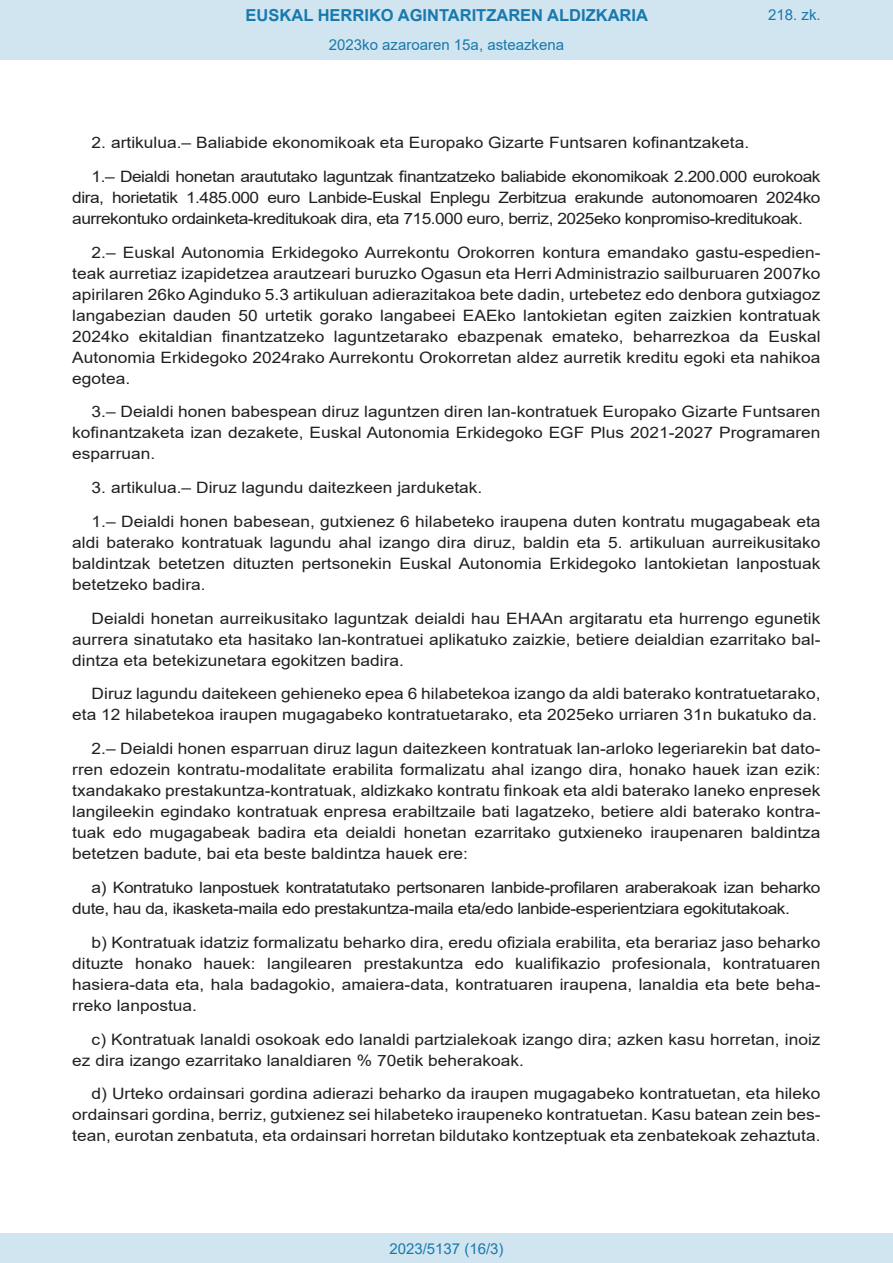
<style>
.page{position:relative;width:893px;height:1263px;background:#fff}
.page>*{position:absolute;margin:0;border:0;box-sizing:border-box;transform-origin:0 0}
.t1{font:700 16.5px "Arial";color:#1879ad}
.BOPVDetalle{font:15.6px/21px "Arial";color:#231f20;text-align:justify;scale:1.11 1}
.BOPVDetalle-2{font:15.6px/21px "Arial";letter-spacing:-.025em;color:#231f20;scale:1.11 1}
.Paginacion_Centro{font:15px "Arial";color:#1879ad}
</style>
<div class="page">
<div style="left:0;top:0;width:893px;height:60px;background:#d0e5f0"></div>
<div style="left:0;top:1233px;width:893px;height:30px;background:#d0e5f0"></div>
<p class="t1" style="left:246px;top:3px;width:404px">EUSKAL HERRIKO AGINTARITZAREN ALDIZKARIA</p>
<p class="Paginacion_Centro" style="left:329px;top:35px;width:237px">2023ko azaroaren 15a, asteazkena</p>
<p class="Paginacion_Centro" style="left:768px;top:5px;width:54px">218. zk.</p>
<p class="BOPVDetalle" style="left:92px;top:132px;width:594px">2. artikulua.– Baliabide ekonomikoak eta Europako Gizarte Funtsaren kofinantzaketa.</p>
<p class="BOPVDetalle" style="left:72px;top:166px;width:676px;text-indent:19px">1.– Deialdi honetan araututako laguntzak finantzatzeko baliabide ekonomikoak 2.200.000 eurokoak dira, horietatik 1.485.000 euro Lanbide-Euskal Enplegu Zerbitzua erakunde autonomoaren 2024ko aurrekontuko ordainketa-kreditukoak dira, eta 715.000 euro, berriz, 2025eko konpromiso-kreditukoak.</p>
<p class="BOPVDetalle" style="left:72px;top:242px;width:676px;text-indent:19px">2.– Euskal Autonomia Erkidegoko Aurrekontu Orokorren kontura emandako gastu-espedien&shy;teak aurretiaz izapidetzea arautzeari buruzko Ogasun eta Herri Administrazio sailburuaren 2007ko apirilaren 26ko Aginduko 5.3 artikuluan adierazitakoa bete dadin, urtebetez edo denbora gutxiagoz langabezian dauden 50 urtetik gorako langabeei EAEko lantokietan egiten zaizkien kontratuak 2024ko ekitaldian finantzatzeko laguntzetarako ebazpenak emateko, beharrezkoa da Euskal Autonomia Erkidegoko 2024rako Aurrekontu Orokorretan aldez aurretik kreditu egoki eta nahikoa egotea.</p>
<p class="BOPVDetalle" style="left:72px;top:401px;width:676px;text-indent:19px">3.– Deialdi honen babespean diruz laguntzen diren lan-kontratuek Europako Gizarte Funtsaren kofinantzaketa izan dezakete, Euskal Autonomia Erkidegoko EGF Plus 2021-2027 Programaren esparruan.</p>
<p class="BOPVDetalle" style="left:92px;top:477px;width:354px">3. artikulua.– Diruz lagundu daitezkeen jarduketak.</p>
<p class="BOPVDetalle" style="left:72px;top:511px;width:676px;text-indent:19px">1.– Deialdi honen babesean, gutxienez 6 hilabeteko iraupena duten kontratu mugagabeak eta aldi baterako kontratuak lagundu ahal izango dira diruz, baldin eta 5. artikuluan aurreikusitako baldintzak betetzen dituzten pertsonekin Euskal Autonomia Erkidegoko lantokietan lanpostuak betetzeko badira.</p>
<p class="BOPVDetalle" style="left:72px;top:608px;width:676px;text-indent:19px">Deialdi honetan aurreikusitako laguntzak deialdi hau EHAAn argitaratu eta hurrengo egunetik aurrera sinatutako eta hasitako lan-kontratuei aplikatuko zaizkie, betiere deialdian ezarritako bal&shy;dintza eta betekizunetara egokitzen badira.</p>
<p class="BOPVDetalle" style="left:72px;top:683px;width:676px;text-align:right">Diruz lagundu daitekeen gehieneko epea 6 hilabetekoa izango da aldi baterako kontratuetarako, eta 12 hilabetekoa iraupen mugagabeko kontratuetarako, eta 2025eko urriaren 31n bukatuko da.</p>
<p class="BOPVDetalle" style="left:72px;top:738px;width:676px;text-indent:19px">2.– Deialdi honen esparruan diruz lagun daitezkeen kontratuak lan-arloko legeriarekin bat dato&shy;rren edozein kontratu-modalitate erabilita formalizatu ahal izango dira, honako hauek izan ezik: txandakako prestakuntza-kontratuak, aldizkako kontratu finkoak eta aldi baterako laneko enpresek langileekin egindako kontratuak enpresa erabiltzaile bati lagatzeko, betiere aldi baterako kontra&shy;tuak edo mugagabeak badira eta deialdi honetan ezarritako gutxieneko iraupenaren baldintza betetzen badute, bai eta beste baldintza hauek ere:</p>
<p class="BOPVDetalle-2" style="left:72px;top:877px;width:676px;text-indent:19px">a) Kontratuko lanpostuek kontratatutako pertsonaren lanbide-profilaren araberakoak izan beharko dute, hau da, ikasketa-maila edo prestakuntza-maila eta/edo lanbide-esperientziara egokitutakoak.</p>
<p class="BOPVDetalle" style="left:72px;top:932px;width:676px;text-indent:19px">b) Kontratuak idatziz formalizatu beharko dira, eredu ofiziala erabilita, eta berariaz jaso beharko dituzte honako hauek: langilearen prestakuntza edo kualifikazio profesionala, kontratuaren hasiera-data eta, hala badagokio, amaiera-data, kontratuaren iraupena, lanaldia eta bete beha&shy;rreko lanpostua.</p>
<p class="BOPVDetalle" style="left:72px;top:1028px;width:676px;text-indent:19px">c) Kontratuak lanaldi osokoak edo lanaldi partzialekoak izango dira; azken kasu horretan, inoiz ez dira izango ezarritako lanaldiaren % 70etik beherakoak.</p>
<p class="BOPVDetalle" style="left:72px;top:1083px;width:676px;text-indent:19px">d) Urteko ordainsari gordina adierazi beharko da iraupen mugagabeko kontratuetan, eta hileko ordainsari gordina, berriz, gutxienez sei hilabeteko iraupeneko kontratuetan. Kasu batean zein bes&shy;tean, eurotan zenbatuta, eta ordainsari horretan bildutako kontzeptuak eta zenbatekoak zehaztuta.</p>
<p class="Paginacion_Centro" style="left:389px;top:1238px;width:116px">2023/5137 (16/3)</p>
</div>
